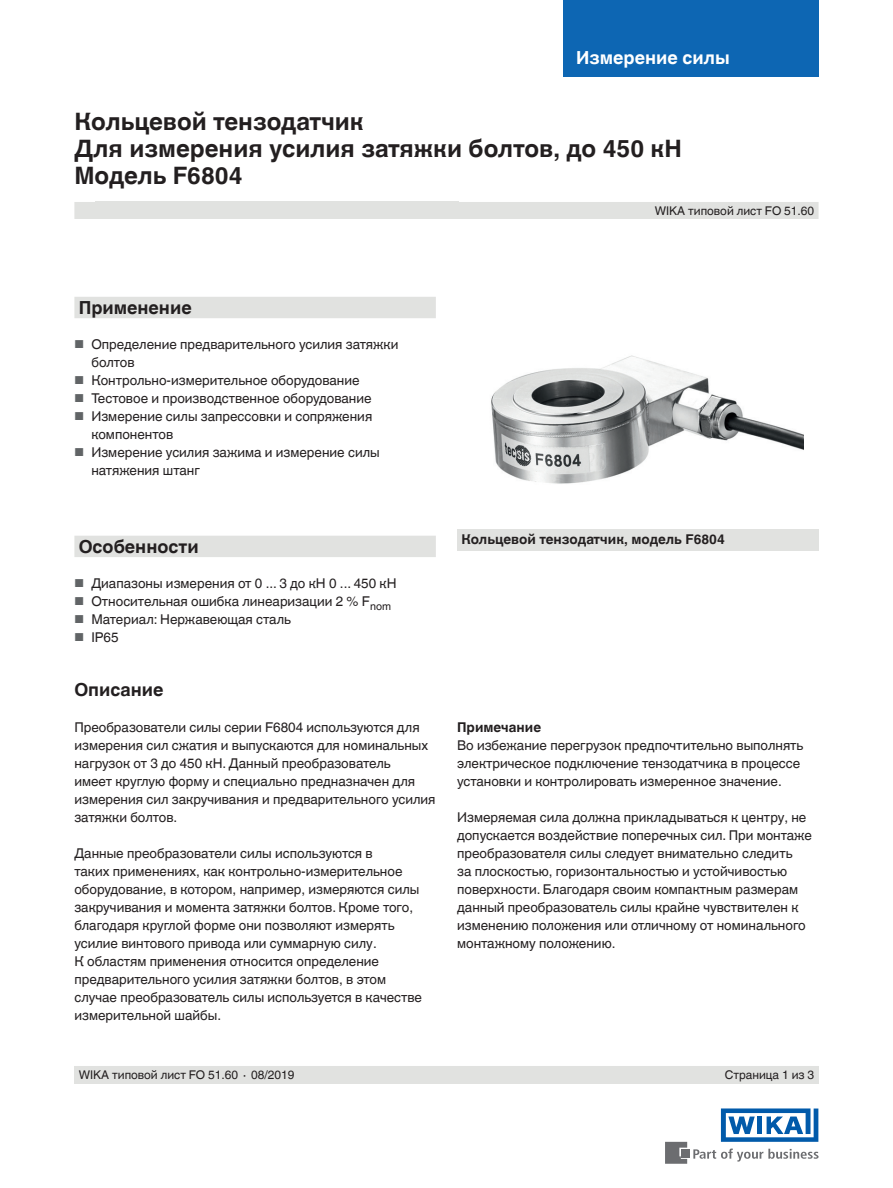
<style>
.page{position:relative;width:893px;height:1188px;background:#fff}
.page>*{position:absolute;margin:0;border:0;box-sizing:border-box;transform-origin:0 0}
.t1{font:700 24px/27px "Helvetica World";color:#231f20}
.t2{font:700 18px "Helvetica World";color:#231f20}
.t3{font:700 18px "Helvetica World";color:#fff}
.t4{font:13.5px/18px "Helvetica World";color:#231f20}
.t5{font:700 13.5px "Helvetica World";color:#231f20}
.t6{font:12px "Helvetica World";color:#231f20}
.s1{font-size:11.55px;color:#616466}
</style>
<div class="page">
<svg style="left:693px;top:1149px;width:126px;height:13px"></svg>
<div style="left:682px;top:1150px;width:8px;height:8px;background:#6c6d70"></div>
<svg style="left:665px;top:1142px;width:22px;height:22px"></svg>
<svg style="left:721px;top:1108px;width:97px;height:34px"></svg>
<div style="left:563px;top:0;width:256px;height:77px;background:#0d66b3"></div>
<div style="left:74px;top:202px;width:745px;height:17px;background:#e1e2e0"></div>
<div style="left:96px;top:202px;width:363px;height:17px;background:#e1e2e0"></div>
<div style="left:74px;top:1066px;width:745px;height:18px;background:#e1e2e0"></div>
<img style="left:491px;top:355px;width:312px;height:129px">
<svg style="left:74px;top:297px;width:362px;height:260px"></svg>
<div style="left:457px;top:529px;width:362px;height:21px;background:#e1e2e0"></div>
<h2 class="t3" style="left:576px;top:47px;width:155px">Измерение силы</h2>
<h1 class="t1" style="left:74px;top:108px;width:609px">Кольцевой тензодатчик<br>Для измерения усилия затяжки болтов, до 450 кН<br>Модель F6804</h1>
<p class="t6" style="left:655px;top:204px;width:161px">WIKA типовой лист FO 51.60</p>
<h2 class="t2" style="left:79px;top:297px;width:114px">Применение</h2>
<p class="t4" style="left:91px;top:336px;width:308px;text-indent:-17px"><span class="s1">■</span> Определение предварительного усилия затяжки болтов</p>
<p class="t4" style="left:74px;top:372px;width:287px"><span class="s1">■</span> Контрольно-измерительное оборудование</p>
<p class="t4" style="left:74px;top:390px;width:299px"><span class="s1">■</span> Тестовое и производственное оборудование</p>
<p class="t4" style="left:91px;top:408px;width:282px;text-indent:-17px"><span class="s1">■</span> Измерение силы запрессовки и сопряжения компонентов</p>
<p class="t4" style="left:91px;top:444px;width:290px;text-indent:-17px"><span class="s1">■</span> Измерение усилия зажима и измерение силы натяжения штанг</p>
<h2 class="t2" style="left:79px;top:536px;width:122px">Особенности</h2>
<p class="t4" style="left:74px;top:574px;width:324px"><span class="s1">■</span> Диапазоны измерения от 0 ... 3 до кН 0 ... 450 кН</p>
<p class="t4" style="left:74px;top:592px;width:318px"><span class="s1">■</span> Относительная ошибка линеаризации 2 % F<sub>nom</sub></p>
<p class="t4" style="left:74px;top:610px;width:218px"><span class="s1">■</span> Материал: Нержавеющая сталь</p>
<p class="t4" style="left:74px;top:628px;width:46px"><span class="s1">■</span> IP65</p>
<h2 class="t2" style="left:74px;top:679px;width:91px">Описание</h2>
<p class="t4" style="left:74px;top:719px;width:363px">Преобразователи силы серии F6804 используются для измерения сил сжатия и выпускаются для номинальных нагрузок от 3 до 450 кН. Данный преобразователь<br>имеет круглую форму и специально предназначен для измерения сил закручивания и предварительного усилия затяжки болтов.</p>
<p class="t4" style="left:74px;top:845px;width:349px">Данные преобразователи силы используются в<br>таких применениях, как контрольно-измерительное оборудование, в котором, например, измеряются силы закручивания и момента затяжки болтов. Кроме того, благодаря круглой форме они позволяют измерять усилие винтового привода или суммарную силу.<br>К областям применения относится определение предварительного усилия затяжки болтов, в этом случае преобразователь силы используется в качестве измерительной шайбы.</p>
<p class="t5" style="left:461px;top:532px;width:265px">Кольцевой тензодатчик, модель F6804</p>
<p class="t5" style="left:457px;top:720px;width:85px">Примечание</p>
<p class="t4" style="left:457px;top:737px;width:348px">Во избежание перегрузок предпочтительно выполнять электрическое подключение тензодатчика в процессе установки и контролировать измеренное значение.</p>
<p class="t4" style="left:457px;top:809px;width:356px">Измеряемая сила должна прикладываться к центру, не допускается воздействие поперечных сил. При монтаже преобразователя силы следует внимательно следить<br>за плоскостью, горизонтальностью и устойчивостью поверхности. Благодаря своим компактным размерам данный преобразователь силы крайне чувствителен к изменению положения или отличному от номинального монтажному положению.</p>
<p class="t6" style="left:79px;top:1068px;width:217px">WIKA типовой лист FO 51.60 ∙ 08/2019</p>
<p class="t6" style="left:725px;top:1068px;width:91px">Страница 1 из 3</p>
</div>
